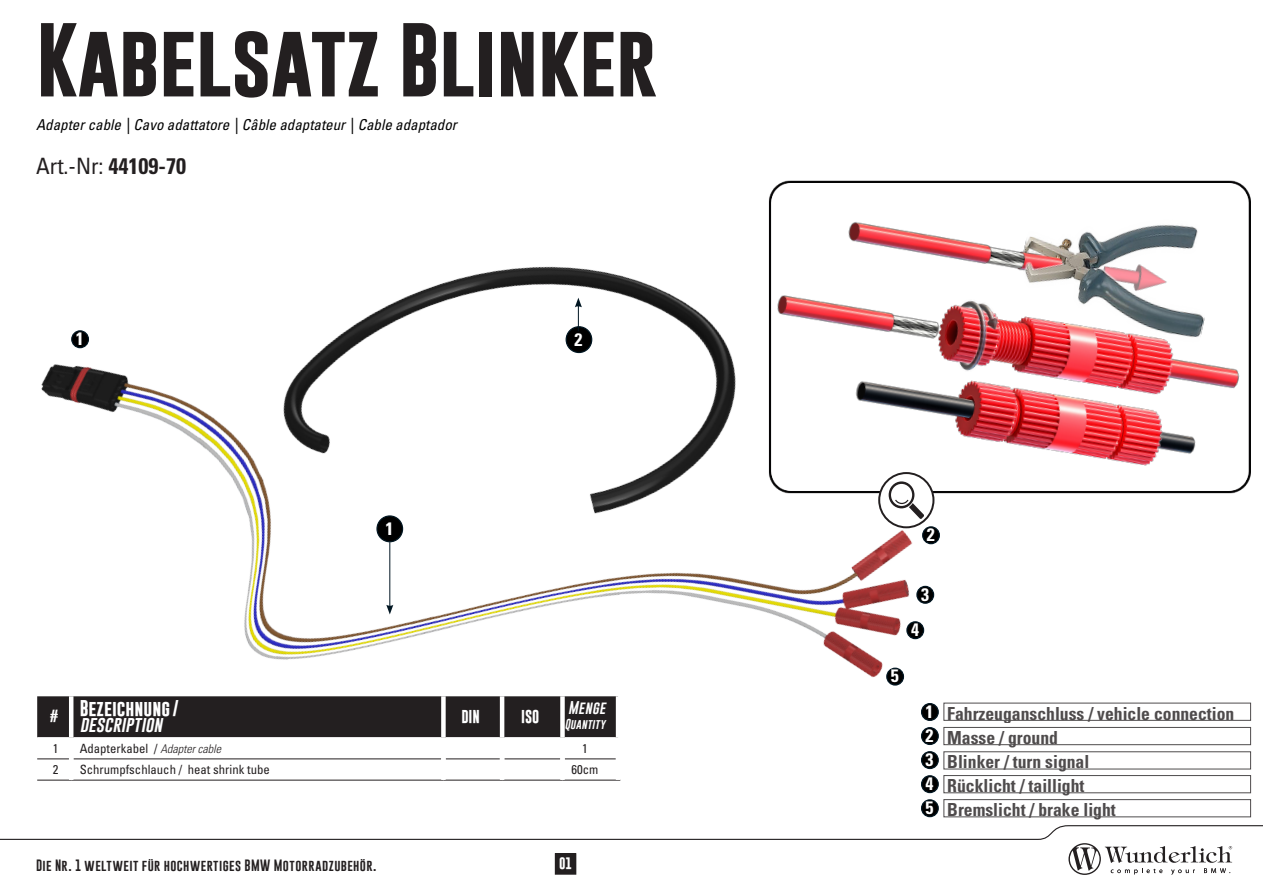
<style>
.page{position:relative;width:1263px;height:893px;background:#fff}
.page>*{position:absolute;margin:0;border:0;box-sizing:border-box;transform-origin:0 0}
.t1{font:700 75px "Gobold";letter-spacing:-.01em;color:#231f20}
.t2{font:condensed 22.5px "Univers LT Std";color:#231f20}
.t3{font:700 condensed 18px "Univers LT Std";color:#231f20}
.BU{font:700 condensed 18px "Univers LT Std";color:#fff}
.t4{font:700 16.5px/15.3px "Gobold";color:#fff}
.t5{font:italic condensed 15px "Univers LT Std";color:#000}
.t6{font:700 13.5px "Gobold";color:#fff}
.t7{font:italic 13.5px "Gobold";color:#fff}
.t8{font:condensed 12.75px "Univers LT Std";color:#231f20}
.t9{font:700 12.75px "Gobold";color:#fff}
.t10{font:12px "Gobold";letter-spacing:.035em;color:#231f20}
.t11{font:700 12px "Gobold";color:#fff}
.t12{font:italic 10.5px "Gobold";color:#fff}
.s1{font-weight:700}
.s2{font-weight:400;font-style:italic}
.s3{font-weight:300;font-style:italic;font-size:12px}
</style>
<div class="page">
<svg style="left:0;top:825px;width:1263px;height:50px"></svg>
<img style="left:9px;top:266px;width:1000px;height:609px">
<img style="left:743px;top:523px;width:266px;height:11px">
<div style="left:555px;top:854px;width:21px;height:20px;background:#231f20"></div>
<div style="left:555px;top:853px;width:21px;height:21px;border:1px solid #231f20"></div>
<div style="left:72px;top:331px;width:16px;height:17px;background:#000;border-radius:50%"></div>
<div style="left:71px;top:330px;width:18px;height:18px;border:1px solid #011622;border-radius:50%"></div>
<div style="left:377px;top:516px;width:26px;height:26px;background:#000;border-radius:50%"></div>
<div style="left:376px;top:515px;width:27px;height:27px;border:1px solid #011622;border-radius:50%"></div>
<hr style="left:389px;top:542px;width:1px;height:65px;background:#011622">
<svg style="left:386px;top:605px;width:7px;height:9px"></svg>
<div style="left:907px;top:622px;width:17px;height:17px;background:#000;border-radius:50%"></div>
<div style="left:906px;top:621px;width:18px;height:18px;border:1px solid #011622;border-radius:50%"></div>
<div style="left:917px;top:586px;width:17px;height:17px;background:#000;border-radius:50%"></div>
<div style="left:916px;top:586px;width:18px;height:18px;border:1px solid #011622;border-radius:50%"></div>
<div style="left:923px;top:527px;width:16px;height:17px;background:#000;border-radius:50%"></div>
<div style="left:922px;top:526px;width:18px;height:18px;border:1px solid #011622;border-radius:50%"></div>
<div style="left:887px;top:668px;width:16px;height:17px;background:#000;border-radius:50%"></div>
<div style="left:886px;top:668px;width:18px;height:18px;border:1px solid #011622;border-radius:50%"></div>
<div style="left:921px;top:752px;width:17px;height:16px;background:#000;border-radius:50%"></div>
<div style="left:921px;top:751px;width:18px;height:18px;border:1px solid #011622;border-radius:50%"></div>
<div style="left:921px;top:776px;width:17px;height:17px;background:#000;border-radius:50%"></div>
<div style="left:921px;top:775px;width:18px;height:18px;border:1px solid #011622;border-radius:50%"></div>
<div style="left:921px;top:728px;width:17px;height:16px;background:#000;border-radius:50%"></div>
<div style="left:921px;top:727px;width:18px;height:18px;border:1px solid #011622;border-radius:50%"></div>
<div style="left:921px;top:800px;width:17px;height:17px;background:#000;border-radius:50%"></div>
<div style="left:921px;top:799px;width:18px;height:18px;border:1px solid #011622;border-radius:50%"></div>
<div style="left:921px;top:704px;width:17px;height:16px;background:#000;border-radius:50%"></div>
<div style="left:921px;top:703px;width:18px;height:18px;border:1px solid #011622;border-radius:50%"></div>
<div style="left:944px;top:800px;width:306px;height:17px;background:#fff"></div>
<div style="left:944px;top:775px;width:306px;height:18px;background:#fff"></div>
<div style="left:943px;top:775px;width:308px;height:18px;border:1px solid #231f20"></div>
<div style="left:566px;top:327px;width:26px;height:25px;background:#000;border-radius:50%"></div>
<div style="left:566px;top:326px;width:26px;height:27px;border:1px solid #011622;border-radius:50%"></div>
<svg style="left:575px;top:298px;width:7px;height:33px"></svg>
<img style="left:670px;top:180px;width:581px;height:343px">
<div style="left:944px;top:752px;width:306px;height:17px;background:#fff"></div>
<div style="left:944px;top:727px;width:306px;height:18px;background:#fff"></div>
<div style="left:943px;top:727px;width:308px;height:18px;border:1px solid #231f20"></div>
<div style="left:944px;top:703px;width:306px;height:17px;background:#fff"></div>
<div style="left:37px;top:696px;width:579px;height:41px;background:#231f20"></div>
<hr style="left:37px;top:737px;width:32px;height:1px;background:#fff">
<hr style="left:73px;top:737px;width:368px;height:1px;background:#fff">
<hr style="left:446px;top:737px;width:54px;height:1px;background:#fff">
<hr style="left:504px;top:737px;width:56px;height:1px;background:#fff">
<hr style="left:565px;top:737px;width:51px;height:1px;background:#fff">
<hr style="left:69px;top:696px;width:4px;height:42px;background:#fff">
<div style="left:441px;top:696px;width:5px;height:42px;background:#fff"></div>
<hr style="left:500px;top:696px;width:4px;height:42px;background:#fff">
<div style="left:560px;top:696px;width:5px;height:42px;background:#fff"></div>
<hr style="left:616px;top:696px;width:4px;height:42px;background:#fff">
<hr style="left:37px;top:759px;width:32px;height:1px;background:#231f20">
<hr style="left:73px;top:759px;width:368px;height:1px;background:#231f20">
<hr style="left:446px;top:759px;width:54px;height:1px;background:#231f20">
<hr style="left:504px;top:759px;width:56px;height:1px;background:#231f20">
<hr style="left:565px;top:759px;width:51px;height:1px;background:#231f20">
<hr style="left:37px;top:780px;width:34px;height:1px;background:#231f20">
<hr style="left:71px;top:780px;width:372px;height:1px;background:#231f20">
<hr style="left:443px;top:780px;width:59px;height:1px;background:#231f20">
<hr style="left:502px;top:780px;width:60px;height:1px;background:#231f20">
<hr style="left:562px;top:780px;width:58px;height:1px;background:#231f20">
<hr style="left:69px;top:738px;width:4px;height:21px;background:#fff">
<div style="left:441px;top:738px;width:5px;height:21px;background:#fff"></div>
<hr style="left:500px;top:738px;width:4px;height:21px;background:#fff">
<div style="left:560px;top:738px;width:5px;height:21px;background:#fff"></div>
<hr style="left:616px;top:738px;width:4px;height:21px;background:#fff">
<hr style="left:69px;top:759px;width:4px;height:21px;background:#fff">
<div style="left:441px;top:759px;width:5px;height:21px;background:#fff"></div>
<hr style="left:500px;top:759px;width:4px;height:21px;background:#fff">
<div style="left:560px;top:759px;width:5px;height:21px;background:#fff"></div>
<hr style="left:616px;top:759px;width:4px;height:21px;background:#fff">
<svg style="left:879px;top:473px;width:54px;height:54px"></svg>
<div style="left:878px;top:472px;width:56px;height:56px;border:2px solid #231f20;border-radius:50%"></div>
<svg style="left:889px;top:481px;width:35px;height:38px"></svg>
<p class="t1" style="left:36px;top:11px;width:623px">Kabelsatz Blinker</p>
<p class="t5" style="left:36px;top:116px;width:422px">Adapter cable | Cavo adattatore | Câble adaptateur | Cable adaptador</p>
<p class="t2" style="left:36px;top:152px;width:151px">Art.-Nr: <span class="s1">44109-70</span></p>
<p class="BU" style="left:76px;top:328px;width:9px">1</p>
<p class="BU" style="left:575px;top:328px;width:9px">2</p>
<p class="BU" style="left:385px;top:517px;width:9px">1</p>
<p class="t9" style="left:50px;top:708px;width:10px">#</p>
<p class="t4" style="left:80px;top:701px;width:101px">Bezeichnung/ <span class="s2">description</span></p>
<p class="t6" style="left:461px;top:707px;width:20px">DIN</p>
<p class="t6" style="left:521px;top:707px;width:20px">ISO</p>
<p class="t7" style="left:568px;top:699px;width:42px">Menge</p>
<p class="t12" style="left:565px;top:717px;width:44px">Quantity</p>
<p class="t8" style="left:53px;top:740px;width:7px">1</p>
<p class="t8" style="left:80px;top:740px;width:143px">Adapterkabel / <span class="s3">Adapter cable</span></p>
<p class="t8" style="left:582px;top:740px;width:7px">1</p>
<p class="t8" style="left:53px;top:761px;width:7px">2</p>
<p class="t8" style="left:80px;top:761px;width:192px">Schrumpfschlauch / heat shrink tube</p>
<p class="t8" style="left:572px;top:761px;width:28px">60cm</p>
<p class="t10" style="left:36px;top:858px;width:342px">Die Nr. 1 weltweit für hochwertiges BMW Motorradzubehör.</p>
<p class="t11" style="left:559px;top:855px;width:15px">01</p>
<p class="BU" style="left:927px;top:524px;width:9px">2</p>
<p class="BU" style="left:921px;top:583px;width:9px">3</p>
<p class="BU" style="left:911px;top:619px;width:9px">4</p>
<p class="BU" style="left:891px;top:665px;width:9px">5</p>
<p class="BU" style="left:926px;top:700px;width:9px">1</p>
<p class="BU" style="left:926px;top:724px;width:9px">2</p>
<p class="BU" style="left:926px;top:748px;width:9px">3</p>
<p class="BU" style="left:926px;top:773px;width:9px">4</p>
<p class="BU" style="left:926px;top:797px;width:9px">5</p>
<p class="t3" style="left:947px;top:702px;width:289px">Fahrzeuganschluss / vehicle connection</p>
<p class="t3" style="left:947px;top:726px;width:112px">Masse / ground</p>
<p class="t3" style="left:947px;top:751px;width:144px">Blinker / turn signal</p>
<p class="t3" style="left:947px;top:774px;width:139px">Rücklicht / taillight</p>
<p class="t3" style="left:947px;top:799px;width:170px">Bremslicht / brake light</p>
</div>
